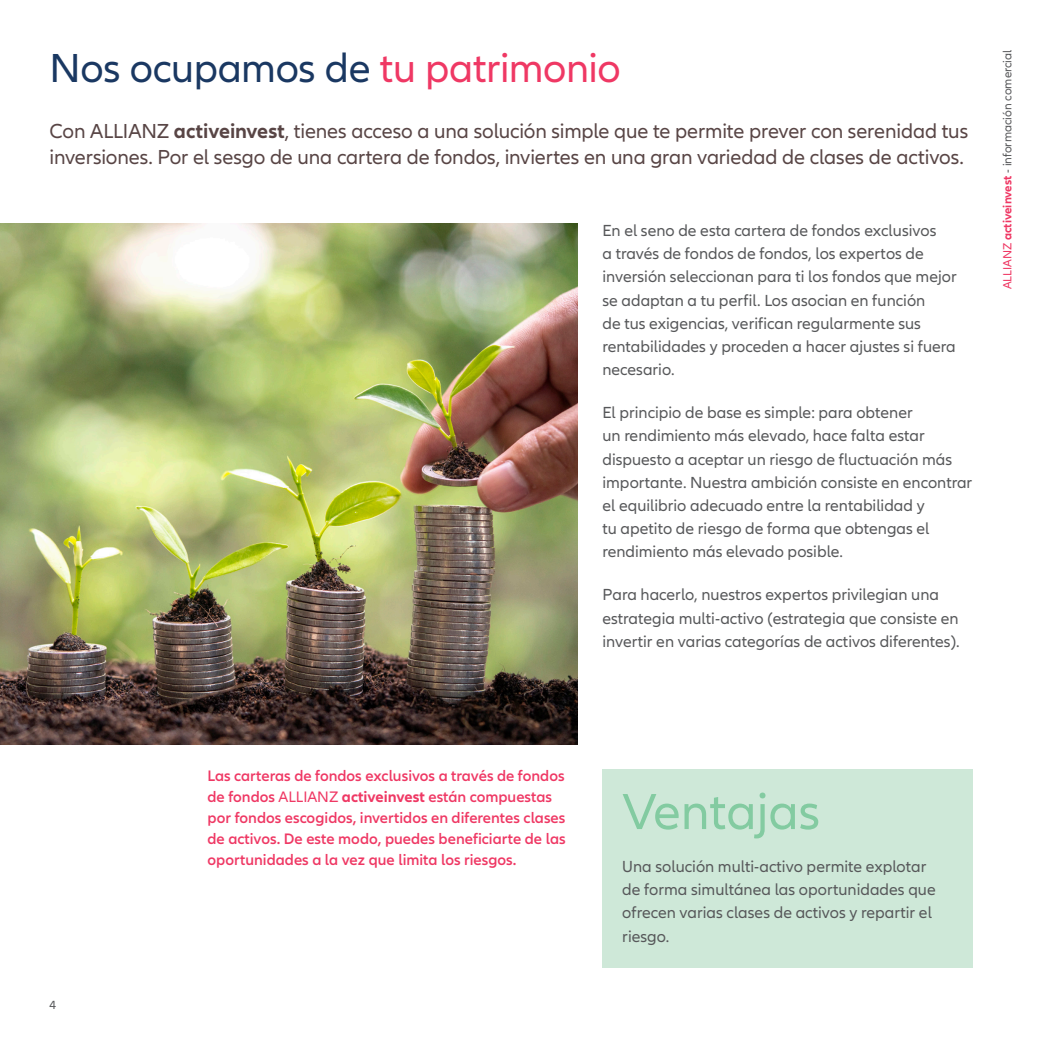
<style>
.page{position:relative;width:1042px;height:1042px;background:#fff}
.page>*{position:absolute;margin:0;border:0;box-sizing:border-box;transform-origin:0 0}
.Titulos_texto{font:52.5px "Allianz Neo";color:#83cba1}
.HL_24_26_ASR_A4{font:42px "Allianz Neo";letter-spacing:-.01em;color:#1a3862}
.Subhead_12_15_ASR_A4{font:21px/26.2px "Allianz Neo";letter-spacing:-.005em;color:#584545}
.Subhead_12_15_ASR_A4-2{font:16.62px/23.1px "Allianz Neo";color:#57585a}
.Copy_9_12_ASL_A4__Ba{font:600 15.75px/21px "Allianz Neo";color:#ef3864}
.t1{font:12.25px "Allianz Neo";color:#57585a}
.s1{color:#ef3864}
.s2{font-weight:700}
.s3{font-weight:700;color:#ef3864}
.s4{font-weight:400}
</style>
<div class="page">
<img style="left:0;top:223px;width:578px;height:521px">
<div style="left:602px;top:769px;width:370px;height:198px;background:#cee8d8"></div>
<p class="HL_24_26_ASR_A4" style="left:50px;top:44px;width:572px">Nos ocupamos de <span class="s1">tu patrimonio</span></p>
<p class="Subhead_12_15_ASR_A4" style="left:50px;top:118px;width:920px">Con ALLIANZ <span class="s2">activeinvest</span>, tienes acceso a una solución simple que te permite prever con serenidad tus inversiones. Por el sesgo de una cartera de fondos, inviertes en una gran variedad de clases de activos.</p>
<p class="Subhead_12_15_ASR_A4-2" style="left:602px;top:219px;width:356px">En el seno de esta cartera de fondos exclusivos<br>a través de fondos de fondos, los expertos de inversión seleccionan para ti los fondos que mejor se adaptan a tu perfil. Los asocian en función<br>de tus exigencias, verifican regularmente sus rentabilidades y proceden a hacer ajustes si fuera necesario.</p>
<p class="Subhead_12_15_ASR_A4-2" style="left:602px;top:401px;width:371px">El principio de base es simple: para obtener<br>un rendimiento más elevado, hace falta estar dispuesto a aceptar un riesgo de fluctuación más importante. Nuestra ambición consiste en encontrar el equilibrio adecuado entre la rentabilidad y<br>tu apetito de riesgo de forma que obtengas el rendimiento más elevado posible.</p>
<p class="Subhead_12_15_ASR_A4-2" style="left:602px;top:584px;width:359px">Para hacerlo, nuestros expertos privilegian una estrategia multi-activo (estrategia que consiste en invertir en varias categorías de activos diferentes).</p>
<p class="t1" style="left:1000px;top:289px;width:241px;rotate:-90deg"><span class="s1">ALLIANZ</span> <span class="s3">activeinvest</span> - información comercial</p>
<p class="t1" style="left:50px;top:998px;width:8px">4</p>
<p class="Copy_9_12_ASL_A4__Ba" style="left:208px;top:766px;width:360px">Las carteras de fondos exclusivos a través de fondos de fondos <span class="s4">ALLIANZ</span> <span class="s2">activeinvest</span> están compuestas por fondos escogidos, invertidos en diferentes clases de activos. De este modo, puedes beneficiarte de las oportunidades a la vez que limita los riesgos.</p>
<p class="Titulos_texto" style="left:622px;top:781px;width:199px">Ventajas</p>
<p class="Subhead_12_15_ASR_A4-2" style="left:622px;top:855px;width:315px">Una solución multi-activo permite explotar de forma simultánea las oportunidades que ofrecen varias clases de activos y repartir el riesgo.</p>
</div>
